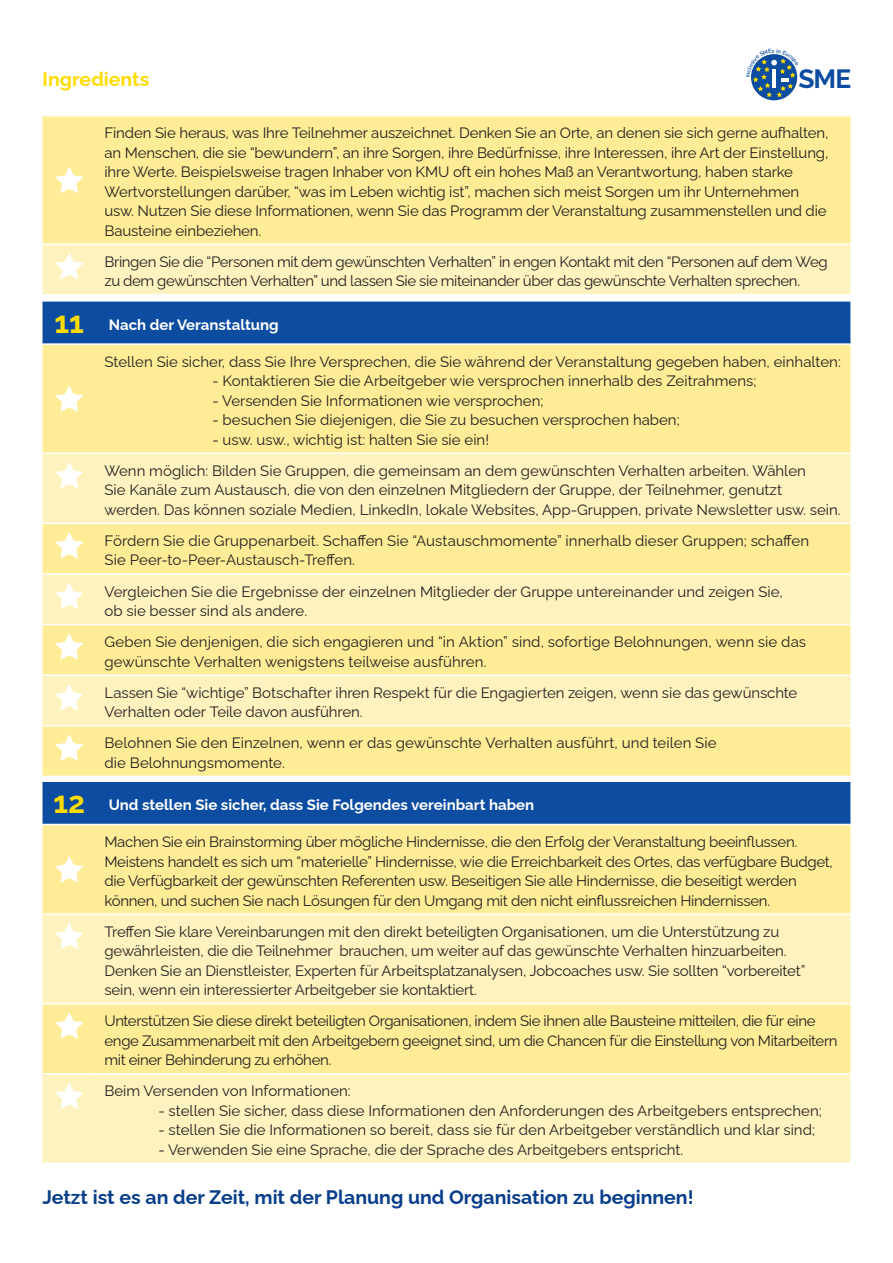
<style>
.page{position:relative;width:893px;height:1263px;background:#fff}
.page>*{position:absolute;margin:0;border:0;box-sizing:border-box;transform-origin:0 0}
.t1{font:700 30px "Raleway";color:#ffdc01}
.t2{font:700 26.25px "Raleway";color:#0d4da1}
.t3{font:700 19.5px "Raleway";color:#083e89}
.t4{font:700 19.5px "Raleway";color:#ffdc01}
.t5{font:15px/19.5px "Raleway";letter-spacing:-.01em;color:#231f20}
.t6{font:700 15px "Raleway";color:#fff}
</style>
<div class="page">
<div style="left:43px;top:302px;width:807px;height:41px;background:#0d4da1"></div>
<div style="left:43px;top:345px;width:807px;height:431px;background:#ffec96"></div>
<svg style="left:43px;top:454px;width:807px;height:271px;background:#fef0af"></svg>
<hr style="left:43px;top:452px;width:53px;height:2px;background:#fff">
<hr style="left:96px;top:452px;width:754px;height:2px;background:#fff">
<hr style="left:43px;top:523px;width:53px;height:1px;background:#fff">
<hr style="left:96px;top:523px;width:754px;height:1px;background:#fff">
<hr style="left:43px;top:573px;width:53px;height:2px;background:#fff">
<hr style="left:96px;top:573px;width:754px;height:2px;background:#fff">
<hr style="left:43px;top:624px;width:53px;height:1px;background:#fff">
<hr style="left:96px;top:624px;width:754px;height:1px;background:#fff">
<hr style="left:43px;top:674px;width:53px;height:2px;background:#fff">
<hr style="left:96px;top:674px;width:754px;height:2px;background:#fff">
<hr style="left:43px;top:725px;width:53px;height:1px;background:#fff">
<hr style="left:96px;top:725px;width:754px;height:1px;background:#fff">
<svg style="left:55px;top:385px;width:28px;height:27px"></svg>
<svg style="left:55px;top:462px;width:28px;height:26px"></svg>
<svg style="left:55px;top:532px;width:28px;height:27px"></svg>
<svg style="left:55px;top:582px;width:28px;height:27px"></svg>
<svg style="left:55px;top:633px;width:28px;height:27px"></svg>
<svg style="left:55px;top:684px;width:28px;height:26px"></svg>
<svg style="left:55px;top:734px;width:28px;height:27px"></svg>
<div style="left:751px;top:54px;width:46px;height:46px;background:#0d4da1;border-radius:50%"></div>
<div style="left:43px;top:782px;width:807px;height:42px;background:#0d4da1"></div>
<div style="left:43px;top:825px;width:807px;height:88px;background:#ffec96"></div>
<svg style="left:43px;top:915px;width:807px;height:248px;background:#fef1b3"></svg>
<hr style="left:43px;top:1003px;width:53px;height:1px;background:#fff">
<hr style="left:96px;top:1003px;width:754px;height:1px;background:#fff">
<hr style="left:43px;top:1073px;width:53px;height:1px;background:#fff">
<hr style="left:96px;top:1073px;width:754px;height:1px;background:#fff">
<svg style="left:55px;top:856px;width:28px;height:27px"></svg>
<svg style="left:55px;top:922px;width:28px;height:27px"></svg>
<svg style="left:55px;top:1012px;width:28px;height:27px"></svg>
<svg style="left:55px;top:1082px;width:28px;height:27px"></svg>
<div style="left:43px;top:116px;width:807px;height:127px;background:#ffec96"></div>
<svg style="left:55px;top:167px;width:28px;height:26px"></svg>
<div style="left:43px;top:245px;width:807px;height:49px;background:#fef3be"></div>
<svg style="left:751px;top:54px;width:47px;height:43px"></svg>
<p class="t4" style="left:43px;top:64px;width:108px">Ingredients</p>
<p class="t2" style="left:798px;top:63px;width:54px">SME</p>
<p class="t5" style="left:104px;top:122px;width:725px">Finden Sie heraus, was Ihre Teilnehmer auszeichnet. Denken Sie an Orte, an denen sie sich gerne aufhalten, an Menschen, die sie “bewundern”, an ihre Sorgen, ihre Bedürfnisse, ihre Interessen, ihre Art der Einstellung, ihre Werte. Beispielsweise tragen Inhaber von KMU oft ein hohes Maß an Verantwortung, haben starke Wertvorstellungen darüber, “was im Leben wichtig ist”, machen sich meist Sorgen um ihr Unternehmen usw. Nutzen Sie diese Informationen, wenn Sie das Programm der Veranstaltung zusammenstellen und die Bausteine einbeziehen.</p>
<p class="t5" style="left:104px;top:250px;width:725px">Bringen Sie die “Personen mit dem gewünschten Verhalten” in engen Kontakt mit den “Personen auf dem Weg zu dem gewünschten Verhalten” und lassen Sie sie miteinander über das gewünschte Verhalten sprechen.</p>
<p class="t1" style="left:54px;top:298px;width:31px">11</p>
<p class="t6" style="left:109px;top:313px;width:171px">Nach der Veranstaltung</p>
<p class="t5" style="left:104px;top:350px;width:738px">Stellen Sie sicher, dass Sie Ihre Versprechen, die Sie während der Veranstaltung gegeben haben, einhalten:</p>
<p class="t5" style="left:212px;top:369px;width:545px">- Kontaktieren Sie die Arbeitgeber wie versprochen innerhalb des Zeitrahmens;</p>
<p class="t5" style="left:212px;top:389px;width:333px">- Versenden Sie Informationen wie versprochen;</p>
<p class="t5" style="left:212px;top:408px;width:469px">- besuchen Sie diejenigen, die Sie zu besuchen versprochen haben;</p>
<p class="t5" style="left:212px;top:428px;width:278px">- usw. usw., wichtig ist: halten Sie sie ein!</p>
<p class="t5" style="left:104px;top:459px;width:703px">Wenn möglich: Bilden Sie Gruppen, die gemeinsam an dem gewünschten Verhalten arbeiten. Wählen</p>
<p class="t5" style="left:104px;top:479px;width:679px">Sie Kanäle zum Austausch, die von den einzelnen Mitgliedern der Gruppe, der Teilnehmer, genutzt</p>
<p class="t5" style="left:104px;top:498px;width:738px">werden. Das können soziale Medien, LinkedIn, lokale Websites, App-Gruppen, private Newsletter usw. sein.</p>
<p class="t5" style="left:104px;top:529px;width:706px">Fördern Sie die Gruppenarbeit. Schaffen Sie “Austauschmomente” innerhalb dieser Gruppen; schaffen</p>
<p class="t5" style="left:104px;top:549px;width:252px">Sie Peer-to-Peer-Austausch-Treffen.</p>
<p class="t5" style="left:104px;top:580px;width:680px">Vergleichen Sie die Ergebnisse der einzelnen Mitglieder der Gruppe untereinander und zeigen Sie,</p>
<p class="t5" style="left:104px;top:599px;width:204px">ob sie besser sind als andere.</p>
<p class="t5" style="left:104px;top:630px;width:703px">Geben Sie denjenigen, die sich engagieren und “in Aktion” sind, sofortige Belohnungen, wenn sie das gewünschte Verhalten wenigstens teilweise ausführen.</p>
<p class="t5" style="left:104px;top:681px;width:694px">Lassen Sie “wichtige” Botschafter ihren Respekt für die Engagierten zeigen, wenn sie das gewünschte<br>Verhalten oder Teile davon ausführen.</p>
<p class="t5" style="left:104px;top:732px;width:614px">Belohnen Sie den Einzelnen, wenn er das gewünschte Verhalten ausführt, und teilen Sie</p>
<p class="t5" style="left:104px;top:751px;width:182px">die Belohnungsmomente.</p>
<p class="t1" style="left:53px;top:779px;width:33px">12</p>
<p class="t6" style="left:109px;top:793px;width:427px">Und stellen Sie sicher, dass Sie Folgendes vereinbart haben</p>
<p class="t5" style="left:104px;top:830px;width:730px">Machen Sie ein Brainstorming über mögliche Hindernisse, die den Erfolg der Veranstaltung beeinflussen.<br>Meistens handelt es sich um “materielle” Hindernisse, wie die Erreichbarkeit des Ortes, das verfügbare Budget, die Verfügbarkeit der gewünschten Referenten usw. Beseitigen Sie alle Hindernisse, die beseitigt werden können, und suchen Sie nach Lösungen für den Umgang mit den nicht einflussreichen Hindernissen.</p>
<p class="t5" style="left:104px;top:920px;width:702px">Treffen Sie klare Vereinbarungen mit den direkt beteiligten Organisationen, um die Unterstützung zu gewährleisten, die die Teilnehmer brauchen, um weiter auf das gewünschte Verhalten hinzuarbeiten.<br>Denken Sie an Dienstleister, Experten für Arbeitsplatzanalysen, Jobcoaches usw. Sie sollten “vorbereitet”</p>
<p class="t5" style="left:104px;top:978px;width:374px">sein, wenn ein interessierter Arbeitgeber sie kontaktiert.</p>
<p class="t5" style="left:104px;top:1009px;width:735px">Unterstützen Sie diese direkt beteiligten Organisationen, indem Sie ihnen alle Bausteine mitteilen, die für eine enge Zusammenarbeit mit den Arbeitgebern geeignet sind, um die Chancen für die Einstellung von Mitarbeitern mit einer Behinderung zu erhöhen.</p>
<p class="t5" style="left:104px;top:1080px;width:248px">Beim Versenden von Informationen:</p>
<p class="t5" style="left:158px;top:1099px;width:665px">- stellen Sie sicher, dass diese Informationen den Anforderungen des Arbeitgebers entsprechen;</p>
<p class="t5" style="left:158px;top:1119px;width:658px">- stellen Sie die Informationen so bereit, dass sie für den Arbeitgeber verständlich und klar sind;</p>
<p class="t5" style="left:158px;top:1138px;width:526px">- Verwenden Sie eine Sprache, die der Sprache des Arbeitgebers entspricht.</p>
<p class="t3" style="left:43px;top:1182px;width:653px">Jetzt ist es an der Zeit, mit der Planung und Organisation zu beginnen!</p>
</div>
